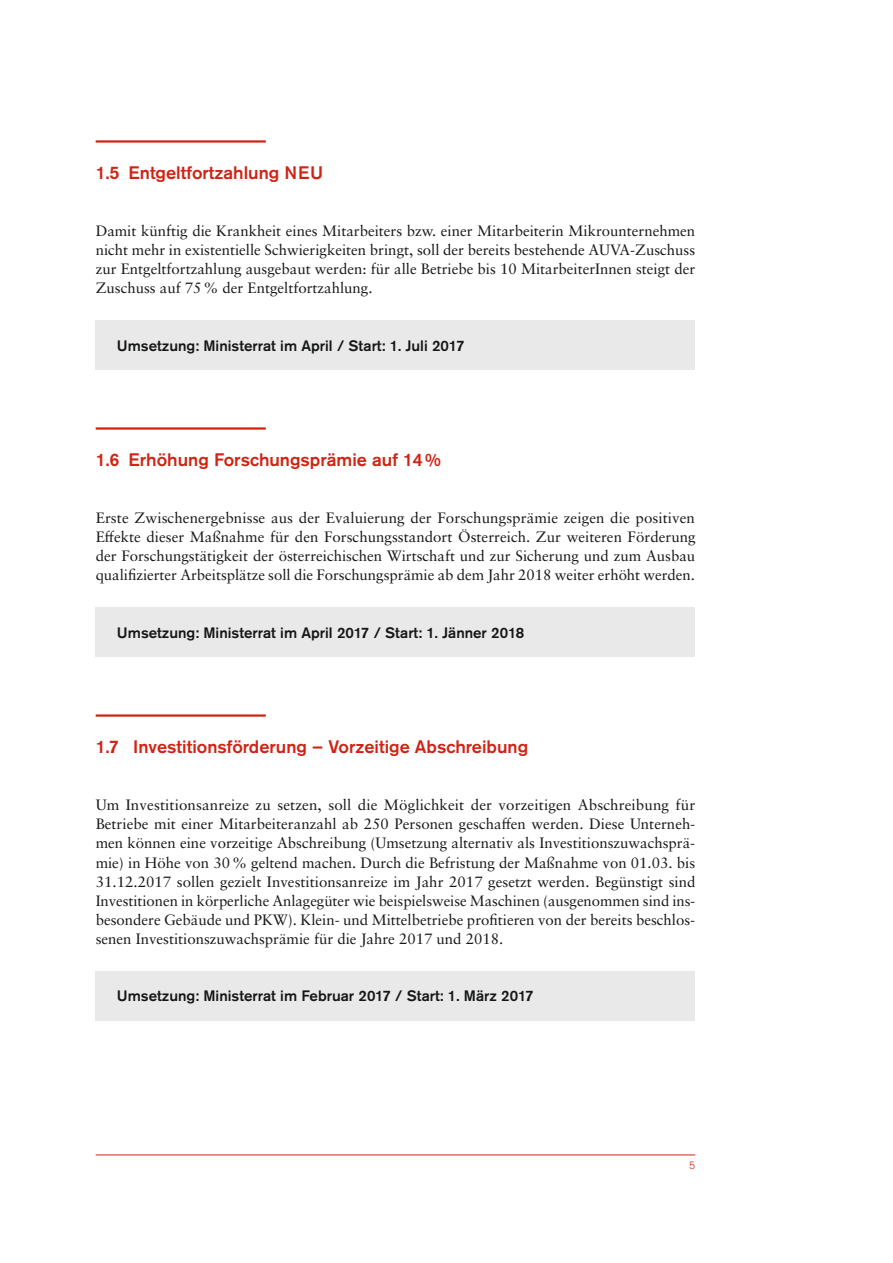
<style>
.page{position:relative;width:893px;height:1263px;background:#fff}
.page>*{position:absolute;margin:0;border:0;box-sizing:border-box;transform-origin:0 0}
.t1{font:500 18px "Akzidenz Grotesk Pro";color:#d12314}
.t2{font:15px/19.2px "Sabon LT Pro";color:#151616;text-align:justify}
.t3{font:500 15px "Akzidenz Grotesk Pro";color:#151616}
.t4{font:300 10.5px "Akzidenz Grotesk Pro";color:#d12314}
</style>
<div class="page">
<hr style="left:96px;top:1154px;width:599px;height:1px;background:#d12314">
<hr style="left:96px;top:140px;width:170px;height:3px;background:#d12314">
<div style="left:96px;top:320px;width:599px;height:50px;background:#e9e9e9"></div>
<hr style="left:96px;top:427px;width:170px;height:3px;background:#d12314">
<div style="left:96px;top:607px;width:599px;height:50px;background:#e9e9e9"></div>
<hr style="left:96px;top:714px;width:170px;height:3px;background:#d12314">
<div style="left:96px;top:971px;width:599px;height:49px;background:#e9e9e9"></div>
<p class="t1" style="left:96px;top:161px;width:229px">1.5 Entgeltfortzahlung NEU</p>
<p class="t2" style="left:96px;top:221px;width:601px">Damit künftig die Krankheit eines Mitarbeiters bzw. einer Mitarbeiterin Mikrounternehmen nicht mehr in existentielle Schwierigkeiten bringt, soll der bereits bestehende AUVA-Zuschuss zur Entgeltfortzahlung ausgebaut werden: für alle Betriebe bis 10 MitarbeiterInnen steigt der Zuschuss auf 75% der Entgeltfortzahlung.</p>
<p class="t3" style="left:117px;top:336px;width:349px">Umsetzung: Ministerrat im April / Start: 1. Juli 2017</p>
<p class="t1" style="left:96px;top:448px;width:347px">1.6 Erhöhung Forschungsprämie auf 14%</p>
<p class="t2" style="left:96px;top:508px;width:601px">Erste Zwischenergebnisse aus der Evaluierung der Forschungsprämie zeigen die positiven Effekte dieser Maßnahme für den Forschungsstandort Österreich. Zur weiteren Förderung der Forschungstätigkeit der österreichischen Wirtschaft und zur Sicherung und zum Ausbau qualifizierter Arbeitsplätze soll die Forschungsprämie ab dem Jahr 2018 weiter erhöht werden.</p>
<p class="t3" style="left:117px;top:623px;width:409px">Umsetzung: Ministerrat im April 2017 / Start: 1. Jänner 2018</p>
<p class="t1" style="left:96px;top:735px;width:434px">1.7 Investitionsförderung – Vorzeitige Abschreibung</p>
<p class="t2" style="left:96px;top:795px;width:601px">Um Investitionsanreize zu setzen, soll die Möglichkeit der vorzeitigen Abschreibung für Betriebe mit einer Mitarbeiteranzahl ab 250 Personen geschaffen werden. Diese Unterneh&shy;men können eine vorzeitige Abschreibung (Umsetzung alternativ als Investitionszuwachsprä&shy;mie) in Höhe von 30% geltend machen. Durch die Befristung der Maßnahme von 01.03. bis 31.12.2017 sollen gezielt Investitionsanreize im Jahr 2017 gesetzt werden. Begünstigt sind Investitionen in körperliche Anlagegüter wie beispielsweise Maschinen (ausgenommen sind ins&shy;besondere Gebäude und PKW). Klein- und Mittelbetriebe profitieren von der bereits beschlos&shy;senen Investitionszuwachsprämie für die Jahre 2017 und 2018.</p>
<p class="t3" style="left:117px;top:986px;width:418px">Umsetzung: Ministerrat im Februar 2017 / Start: 1. März 2017</p>
<p class="t4" style="left:689px;top:1158px;width:8px">5</p>
</div>
